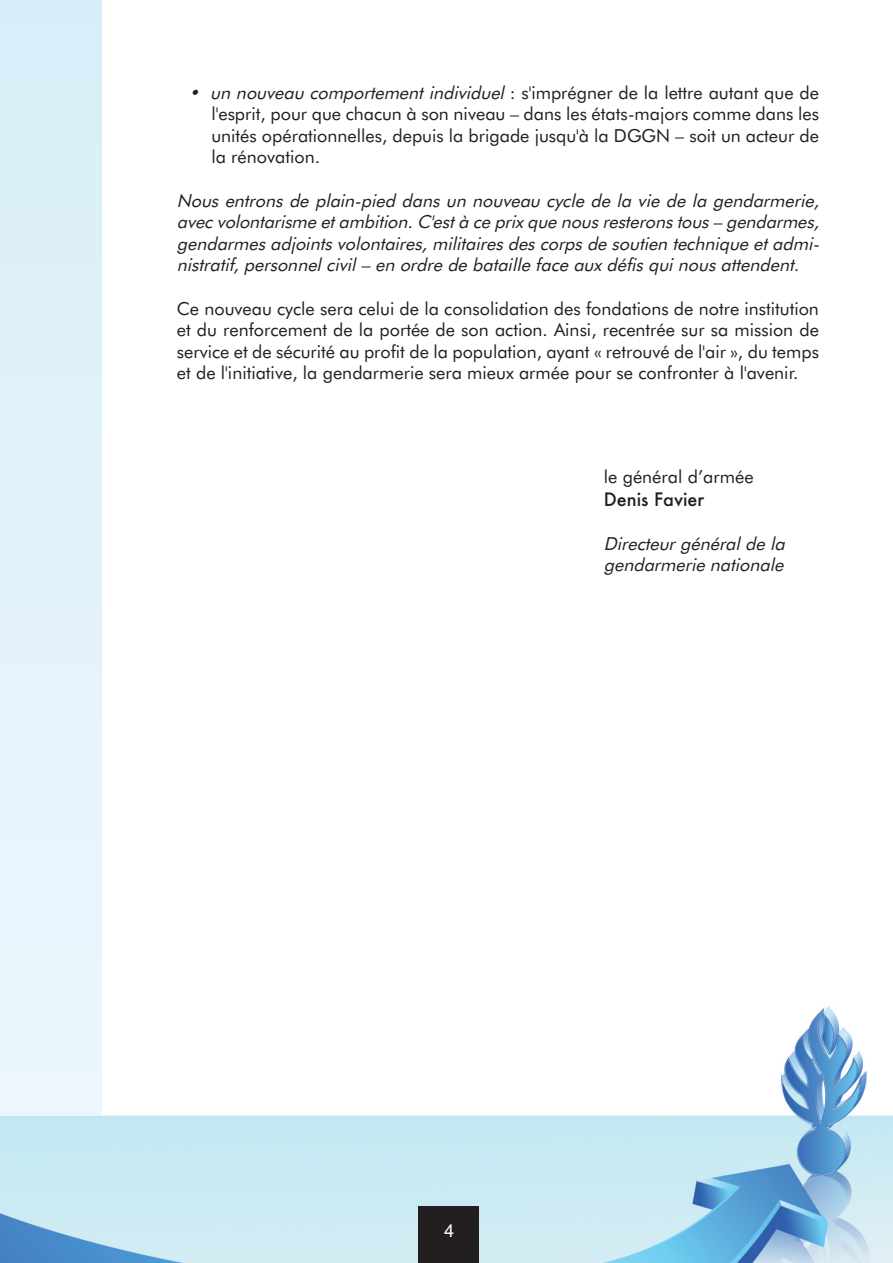
<style>
.page{position:relative;width:893px;height:1263px;background:#fff}
.page>*{position:absolute;margin:0;border:0;box-sizing:border-box;transform-origin:0 0}
.t1{font:18px/21.6px "Futura BT";color:#231f20;text-align:justify}
.t2{font:italic 18px/21.6px "Futura BT";color:#231f20;text-align:justify}
.t3{font:500 18px "Futura";color:#231f20}
.t4{font:18px "Helvetica";color:#fff}
.s1{font-style:italic}
</style>
<div class="page">
<img style="left:0;top:1006px;width:892px;height:257px">
<div style="left:419px;top:1206px;width:60px;height:57px;background:#231f20"></div>
<div style="left:0;top:0;width:102px;height:1114px;background:#e2f2fa"></div>
<p class="t1" style="left:211px;top:83px;width:609px;text-indent:-22px"><span class="s1">• un nouveau comportement individuel</span> : s'imprégner de la lettre autant que de l'esprit, pour que chacun à son niveau – dans les états-majors comme dans les unités opérationnelles, depuis la brigade jusqu'à la DGGN – soit un acteur de la rénovation.</p>
<p class="t2" style="left:177px;top:191px;width:647px">Nous entrons de plain-pied dans un nouveau cycle de la vie de la gendarmerie, avec volontarisme et ambition. C'est à ce prix que nous resterons tous – gendarmes, gendarmes adjoints volontaires, militaires des corps de soutien technique et admi&shy;nistratif, personnel civil – en ordre de bataille face aux défis qui nous attendent.</p>
<p class="t1" style="left:177px;top:299px;width:644px">Ce nouveau cycle sera celui de la consolidation des fondations de notre institution et du renforcement de la portée de son action. Ainsi, recentrée sur sa mission de service et de sécurité au profit de la population, ayant « retrouvé de l'air », du temps et de l'initiative, la gendarmerie sera mieux armée pour se confronter à l'avenir.</p>
<p class="t1" style="left:604px;top:467px;width:151px">le général d’armée</p>
<p class="t3" style="left:604px;top:489px;width:102px">Denis Favier</p>
<p class="t2" style="left:604px;top:534px;width:186px">Directeur général de la gendarmerie nationale</p>
<p class="t4" style="left:444px;top:1220px;width:12px">4</p>
</div>
